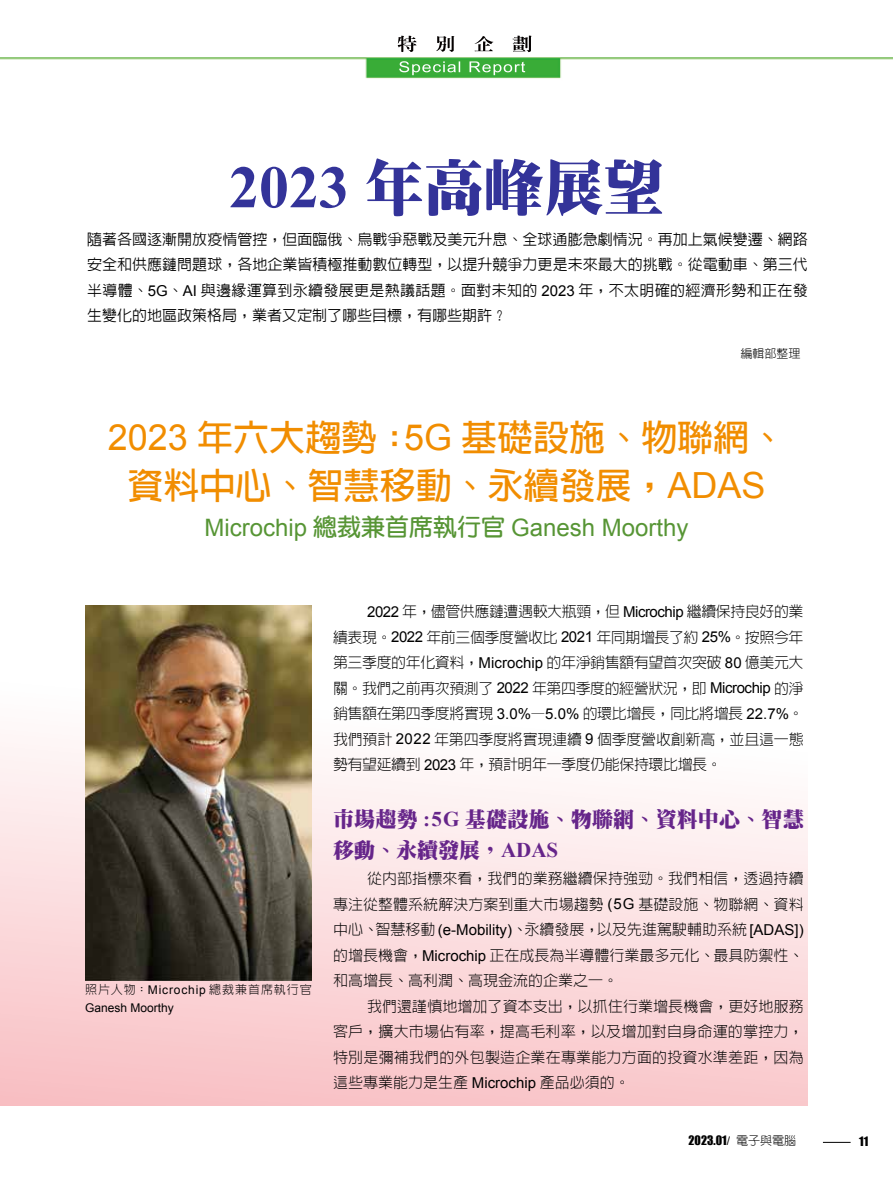
<style>
.page{position:relative;width:893px;height:1191px;background:#fff}
.page>*{position:absolute;margin:0;border:0;box-sizing:border-box;transform-origin:0 0}
.t1{font:900 60px "Inn Ming";color:#339}
.t2{font:700 36px/48px "Lin Gothic";color:#f18d00;text-align:center}
.t3{font:24px "Arial";color:#579535}
.t4{font:900 21px/31.5px "Inn Ming";letter-spacing:.01em;color:#66258a}
.t5{font:300 15px/25.5px "Lin Gothic";color:#000;text-align:justify}
.t6{font:500 15px/25.5px "Lin Gothic";color:#000;text-align:justify}
.t7{font:300 12px "Lin Gothic";letter-spacing:.08em;color:#000}
.t8{font:12px "Impact";color:#000}
.t9{font:12px "Arial";color:#000}
.s1{font-family:"Times New Roman";font-weight:700}
.s2{font-family:"Arial";font-weight:400}
.s3{font-family:"Yen Round";font-weight:700}
.s4{font-family:"Arial"}
.s5{font-family:"New Gothic";font-weight:300}
</style>
<div class="page">
<img style="left:19px;top:35px;width:874px;height:44px">
<img style="left:399px;top:61px;width:126px;height:14px">
<img style="left:398px;top:36px;width:134px;height:16px">
<svg style="left:823px;top:1142px;width:28px;height:1px"></svg>
<svg style="left:0;top:746px;width:808px;height:360px"></svg>
<img style="left:85px;top:605px;width:227px;height:375px">
<h1 class="t1" style="left:229px;top:156px;width:436px"><span class="s1">2023</span> 年高峰展望</h1>
<p class="t6" style="left:87px;top:226px;width:722px">隨著各國逐漸開放疫情管控，但面臨俄、烏戰爭惡戰及美元升息、全球通膨急劇情況。再加上氣候變遷、網路安全和供應鏈問題球，各地企業皆積極推動數位轉型，以提升競爭力更是未來最大的挑戰。從電動車、第三代半導體、<span class="s2">5G</span>、<span class="s2">AI</span> 與邊緣運算到永續發展更是熱議話題。面對未知的 <span class="s2">2023</span> 年，不太明確的經濟形勢和正在發生變化的地區政策格局，業者又定制了哪些目標，有哪些期許？</p>
<p class="t7" style="left:741px;top:347px;width:61px">編輯部整理</p>
<h2 class="t2" style="left:108px;top:413px;width:679px"><span class="s2">2023</span> 年六大趨勢 :<span class="s2">5G</span> 基礎設施、物聯網、資料中心、智慧移動、永續發展，<span class="s2">ADAS</span></h2>
<h3 class="t3" style="left:204px;top:511px;width:486px">Microchip <span class="s3">總裁兼首席執行官</span> Ganesh Moorthy</h3>
<p class="t7" style="left:85px;top:983px;width:228px">照片人物：<span class="s2">Microchip</span> 總裁兼首席執行官</p>
<p class="t9" style="left:85px;top:999px;width:90px">Ganesh Moorthy</p>
<p class="t5" style="left:333px;top:599px;width:472px;text-indent:34px"><span class="s2">2022</span> 年，儘管供應鏈遭遇較大瓶頸，但 <span class="s2">Microchip</span> 繼續保持良好的業績表現。<span class="s2">2022</span> 年前三個季度營收比 <span class="s2">2021</span> 年同期增長了約 <span class="s2">25%</span>。按照今年第三季度的年化資料，<span class="s2">Microchip</span> 的年淨銷售額有望首次突破 <span class="s2">80</span> 億美元大關。我們之前再次預測了 <span class="s2">2022</span> 年第四季度的經營狀況，即 <span class="s2">Microchip</span> 的淨銷售額在第四季度將實現 <span class="s2">3.0%</span>—<span class="s2">5.0%</span> 的環比增長，同比將增長 <span class="s2">22.7%</span>。我們預計 <span class="s2">2022</span> 年第四季度將實現連續 <span class="s2">9</span> 個季度營收創新高，並且這一態勢有望延續到 <span class="s2">2023</span> 年，預計明年一季度仍能保持環比增長。</p>
<h3 class="t4" style="left:333px;top:802px;width:472px">市場趨勢 <span class="s1">:5G</span> 基礎設施、物聯網、資料中心、智慧移動、永續發展，<span class="s1">ADAS</span></h3>
<p class="t5" style="left:333px;top:866px;width:472px;text-indent:34px">從內部指標來看，我們的業務繼續保持強勁。我們相信，透過持續專注從整體系統解決方案到重大市場趨勢 <span class="s2">(5G</span> 基礎設施、物聯網、資料中心、智慧移動 <span class="s2">(e-Mobility)</span>、永續發展，以及先進駕駛輔助系統 <span class="s2">[ADAS])</span>的增長機會，<span class="s2">Microchip</span> 正在成長為半導體行業最多元化、最具防禦性、和高增長、高利潤、高現金流的企業之一。</p>
<p class="t5" style="left:333px;top:993px;width:472px;text-indent:34px">我們還謹慎地增加了資本支出，以抓住行業增長機會，更好地服務客戶，擴大市場佔有率，提高毛利率，以及增加對自身命運的掌控力，特別是彌補我們的外包製造企業在專業能力方面的投資水準差距，因為這些專業能力是生產 <span class="s2">Microchip</span> 產品必須的。</p>
<p class="t8" style="left:689px;top:1131px;width:109px">2023.01<span class="s4">/</span> <span class="s5">電子與電腦</span></p>
<p class="t8" style="left:859px;top:1132px;width:11px">11</p>
</div>
